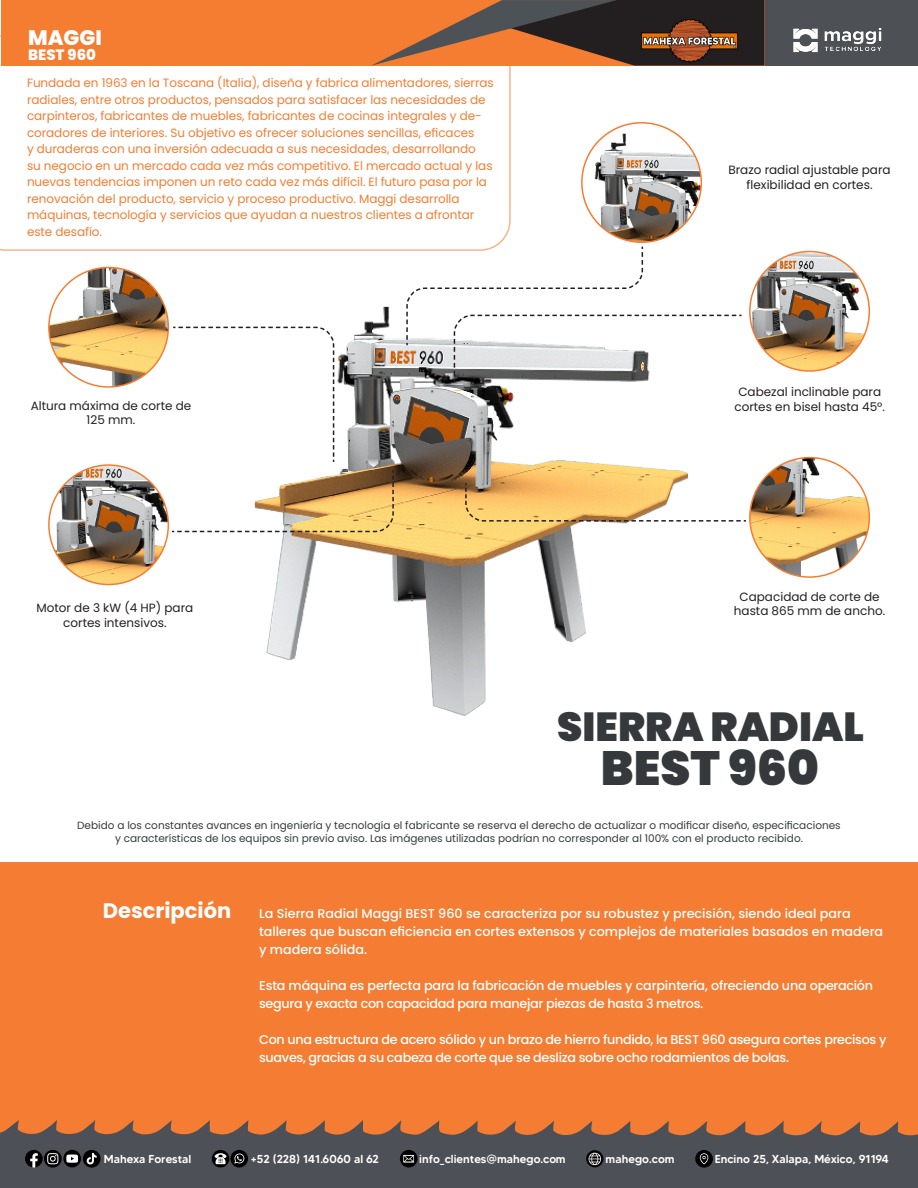
<style>
.page{position:relative;width:918px;height:1188px;background:#fff}
.page>*{position:absolute;margin:0;border:0;box-sizing:border-box;transform-origin:0 0}
.t1{font:900 48px "Poppins";color:#36393c}
.t2{font:900 40.5px "Poppins";color:#36393c}
.t3{font:700 21px "Poppins";color:#fff}
.t4{font:800 21px "Poppins";color:#fff}
.t5{font:800 15px "Poppins";color:#fff}
.t6{font:500 12.75px/18px "Poppins";letter-spacing:-.01em;color:#fff}
.t7{font:12px/16.5px "Poppins";letter-spacing:-.005em;color:#f47d32}
.t8{font:12px/14.4px "Poppins";color:#231f20;text-align:center}
.t9{font:500 11.55px "MADETOMMY";color:#fff}
.t10{font:10.5px/12.6px "Poppins";color:#36393c;text-align:center}
</style>
<div class="page">
<svg style="left:0;top:35px;width:511px;height:216px"></svg>
<div style="left:0;top:862px;width:918px;height:326px;background:#f47d33"></div>
<svg style="left:0;top:1120px;width:918px;height:68px;fill:#4d5056"></svg>
<svg style="left:44px;top:1150px;width:18px;height:18px"></svg>
<svg style="left:25px;top:1150px;width:33px;height:17px"></svg>
<div style="left:63px;top:1150px;width:18px;height:17px;background:#000001;border-radius:50%"></div>
<svg style="left:66px;top:1155px;width:12px;height:8px"></svg>
<svg style="left:83px;top:1150px;width:18px;height:18px"></svg>
<svg style="left:87px;top:1153px;width:10px;height:11px"></svg>
<svg style="left:586px;top:1150px;width:17px;height:17px"></svg>
<svg style="left:589px;top:1153px;width:12px;height:12px"></svg>
<svg style="left:212px;top:1150px;width:17px;height:18px"></svg>
<svg style="left:214px;top:1153px;width:13px;height:11px"></svg>
<svg style="left:695px;top:1150px;width:18px;height:18px"></svg>
<svg style="left:700px;top:1153px;width:8px;height:11px"></svg>
<svg style="left:400px;top:1150px;width:18px;height:18px"></svg>
<svg style="left:403px;top:1155px;width:11px;height:7px"></svg>
<svg style="left:230px;top:1150px;width:18px;height:18px"></svg>
<svg style="left:234px;top:1154px;width:10px;height:10px"></svg>
<div style="left:1px;top:0;width:917px;height:66px;background:#4d5156"></div>
<div style="left:1px;top:0;width:763px;height:66px;background:#f47d32"></div>
<img style="left:793px;top:28px;width:89px;height:25px">
<svg style="left:371px;top:0;width:394px;height:66px"></svg>
<img style="left:201px;top:238px;width:487px;height:478px">
<img style="left:582px;top:123px;width:119px;height:119px;border-radius:60px">
<div style="left:581px;top:122px;width:121px;height:121px;border:2px solid #f47d33;border-radius:50%"></div>
<img style="left:750px;top:252px;width:119px;height:119px;border-radius:60px">
<div style="left:749px;top:251px;width:121px;height:121px;border:2px solid #f47d33;border-radius:50%"></div>
<img style="left:49px;top:267px;width:119px;height:120px;border-radius:60px">
<div style="left:48px;top:267px;width:121px;height:121px;border:2px solid #f47d33;border-radius:50%"></div>
<img style="left:49px;top:465px;width:119px;height:120px;border-radius:60px">
<div style="left:48px;top:464px;width:121px;height:121px;border:2px solid #f47d33;border-radius:50%"></div>
<img style="left:750px;top:458px;width:119px;height:119px;border-radius:60px">
<div style="left:749px;top:457px;width:121px;height:121px;border:2px solid #f47d33;border-radius:50%"></div>
<svg style="left:464px;top:482px;width:282px;height:40px"></svg>
<svg style="left:406px;top:245px;width:336px;height:138px"></svg>
<svg style="left:173px;top:326px;width:162px;height:137px"></svg>
<svg style="left:172px;top:469px;width:223px;height:64px"></svg>
<p class="t4" style="left:28px;top:25px;width:75px">MAGGI</p>
<p class="t5" style="left:28px;top:46px;width:69px">BEST 960</p>
<p class="t7" style="left:27px;top:75px;width:468px">Fundada en 1963 en la Toscana (Italia), diseña y fabrica alimentadores, sierras radiales, entre otros productos, pensados para satisfacer las necesidades de carpinteros, fabricantes de muebles, fabricantes de cocinas integrales y de&shy;coradores de interiores. Su objetivo es ofrecer soluciones sencillas, eficaces</p>
<p class="t7" style="left:27px;top:141px;width:467px">y duraderas con una inversión adecuada a sus necesidades, desarrollando su negocio en un mercado cada vez más competitivo. El mercado actual y las nuevas tendencias imponen un reto cada vez más difícil. El futuro pasa por la renovación del producto, servicio y proceso productivo. Maggi desarrolla</p>
<p class="t7" style="left:27px;top:207px;width:449px">máquinas, tecnología y servicios que ayudan a nuestros clientes a afrontar este desafío.</p>
<p class="t8" style="left:31px;top:399px;width:162px">Altura máxima de corte de<br>125 mm.</p>
<p class="t8" style="left:728px;top:163px;width:164px">Brazo radial ajustable para flexibilidad en cortes.</p>
<p class="t8" style="left:735px;top:385px;width:152px">Cabezal inclinable para cortes en bisel hasta 45º.</p>
<p class="t8" style="left:37px;top:601px;width:158px">Motor de 3 kW (4 HP) para cortes intensivos.</p>
<p class="t8" style="left:734px;top:590px;width:153px">Capacidad de corte de hasta 865 mm de ancho.</p>
<p class="t2" style="left:557px;top:703px;width:308px">SIERRA RADIAL</p>
<p class="t1" style="left:601px;top:740px;width:220px">BEST 960</p>
<p class="t10" style="left:77px;top:819px;width:765px">Debido a los constantes avances en ingeniería y tecnología el fabricante se reserva el derecho de actualizar o modificar diseño, especificaciones y características de los equipos sin previo aviso. Las imágenes utilizadas podrían no corresponder al 100% con el producto recibido.</p>
<p class="t3" style="left:103px;top:898px;width:130px">Descripción</p>
<p class="t6" style="left:259px;top:905px;width:626px">La Sierra Radial Maggi BEST 960 se caracteriza por su robustez y precisión, siendo ideal para talleres que buscan eficiencia en cortes extensos y complejos de materiales basados en madera y madera sólida.</p>
<p class="t6" style="left:259px;top:977px;width:615px">Esta máquina es perfecta para la fabricación de muebles y carpintería, ofreciendo una operación segura y exacta con capacidad para manejar piezas de hasta 3 metros.</p>
<p class="t6" style="left:259px;top:1031px;width:629px">Con una estructura de acero sólido y un brazo de hierro fundido, la BEST 960 asegura cortes precisos y suaves, gracias a su cabeza de corte que se desliza sobre ocho rodamientos de bolas.</p>
<p class="t9" style="left:104px;top:1152px;width:89px">Mahexa Forestal</p>
<p class="t9" style="left:251px;top:1152px;width:130px">+52 (228) 141.6060 al 62</p>
<p class="t9" style="left:419px;top:1152px;width:148px">info_clientes@mahego.com</p>
<p class="t9" style="left:606px;top:1152px;width:70px">mahego.com</p>
<p class="t9" style="left:715px;top:1152px;width:176px">Encino 25, Xalapa, México, 91194</p>
</div>
